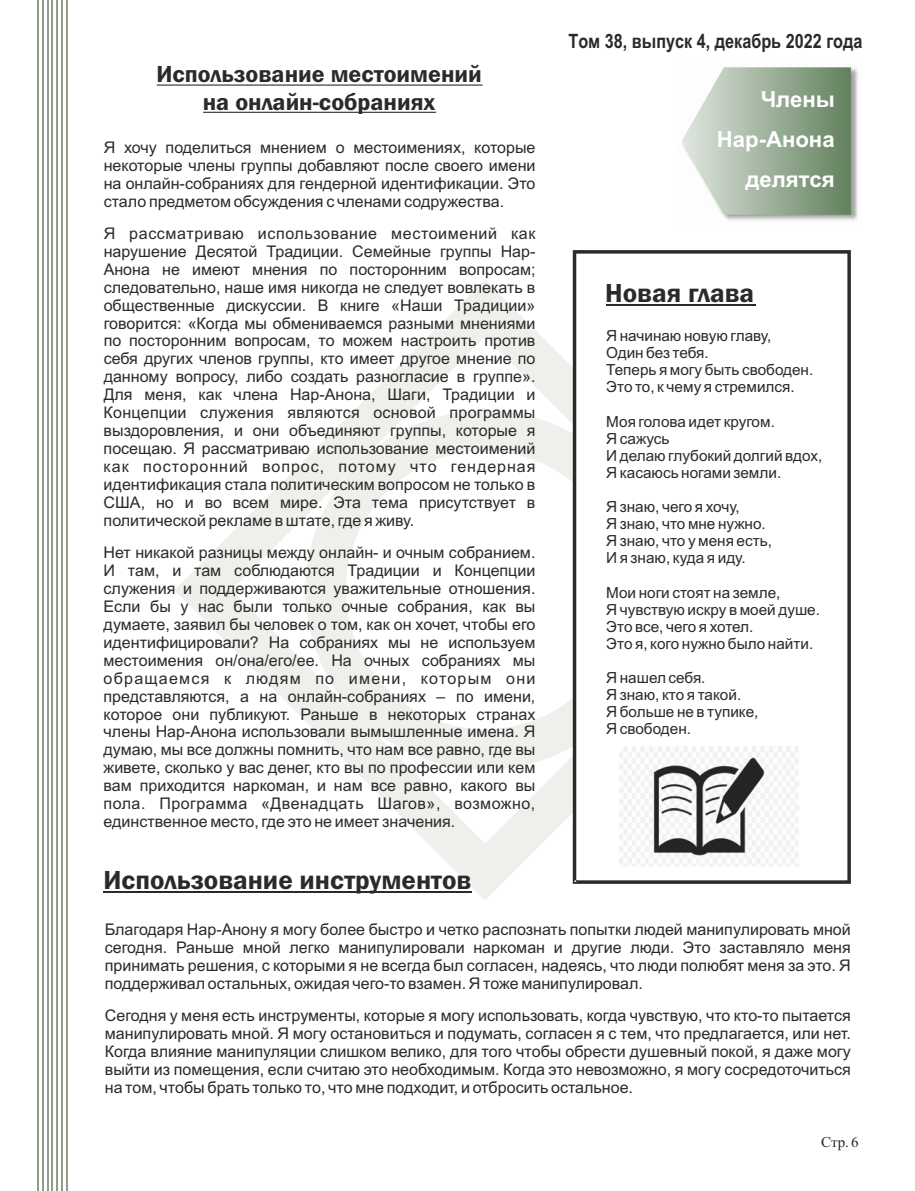
<style>
.page{position:relative;width:915px;height:1191px;background:#fff}
.page>*{position:absolute;margin:0;border:0;box-sizing:border-box;transform-origin:0 0}
.t1{font:600 27px "Franklin Gothic";color:#2b2929}
.t2{font:600 24px/27.2px "Franklin Gothic";color:#2b2929;text-align:center}
.t3{font:700 22.2px/40.2px "Arial";color:#fff;text-align:right}
.t4{font:700 19.8px "Arial Narrow";color:#2b2929}
.t5{font:16.05px/18px "Arial";color:#2b2929;text-align:justify}
.t6{font:15.3px/17.1px "Arial";color:#2b2929}
.t7{font:15px "Times New Roman";color:#2b2929}
</style>
<div class="page">
<svg style="left:174px;top:280px;width:398px;height:620px"></svg>
<hr style="left:157px;top:84px;width:325px;height:2px;background:#2b2929">
<hr style="left:203px;top:112px;width:233px;height:1px;background:#2b2929">
<hr style="left:104px;top:891px;width:368px;height:1px;background:#2b2929">
<img style="left:723px;top:67px;width:136px;height:154px">
<svg style="left:682px;top:67px;width:168px;height:148px;background:#a8b9a6"></svg>
<hr style="left:37px;top:0;width:2px;height:1191px;background:#8f9e87">
<hr style="left:42px;top:0;width:1px;height:1191px;background:#8f9e87">
<hr style="left:47px;top:0;width:1px;height:1191px;background:#8f9e87">
<hr style="left:52px;top:0;width:1px;height:1191px;background:#8f9e87">
<hr style="left:57px;top:0;width:1px;height:1191px;background:#8f9e87">
<hr style="left:61px;top:0;width:2px;height:1191px;background:#8f9e87">
<hr style="left:66px;top:0;width:2px;height:1191px;background:#8f9e87">
<svg style="left:572px;top:250px;width:278px;height:634px"></svg>
<hr style="left:606px;top:304px;width:149px;height:1px;background:#2b2929">
<h2 class="t2" style="left:156px;top:63px;width:327px">Использование местоимений на онлайн-собраниях</h2>
<p class="t5" style="left:104px;top:140px;width:433px">Я хочу поделиться мнением о местоимениях, которые некоторые члены группы добавляют после своего имени на онлайн-собраниях для гендерной идентификации. Это стало предметом обсуждения с членами содружества.</p>
<p class="t5" style="left:104px;top:226px;width:433px">Я рассматриваю использование местоимений как нарушение Десятой Традиции. Семейные группы Нар-Анона не имеют мнения по посторонним вопросам; следовательно, наше имя никогда не следует вовлекать в общественные дискуссии. В книге «Наши Традиции» говорится: «Когда мы обмениваемся разными мнениями по посторонним вопросам, то можем настроить против себя других членов группы, кто имеет другое мнение по данному вопросу, либо создать разногласие в группе».<br>Для меня, как члена Нар-Анона, Шаги, Традиции и Концепции служения являются основой программы выздоровления, и они объединяют группы, которые я посещаю. Я рассматриваю использование местоимений как посторонний вопрос, потому что гендерная идентификация стала политическим вопросом не только в США, но и во всем мире. Эта тема присутствует в политической рекламе в штате, где я живу.</p>
<p class="t5" style="left:103px;top:545px;width:433px">Нет никакой разницы между онлайн- и очным собранием.<br>И там, и там соблюдаются Традиции и Концепции служения и поддерживаются уважительные отношения.<br>Если бы у нас были только очные собрания, как вы думаете, заявил бы человек о том, как он хочет, чтобы его идентифицировали? На собраниях мы не используем местоимения он/она/его/ее. На очных собраниях мы обращаемся к людям по имени, которым они представляются, а на онлайн-собраниях – по имени, которое они публикуют. Раньше в некоторых странах члены Нар-Анона использовали вымышленные имена. Я думаю, мы все должны помнить, что нам все равно, где вы живете, сколько у вас денег, кто вы по профессии или кем вам приходится наркоман, и нам все равно, какого вы пола. Программа «Двенадцать Шагов», возможно, единственное место, где это не имеет значения.</p>
<h1 class="t1" style="left:103px;top:870px;width:369px">Использование инструментов</h1>
<p class="t4" style="left:568px;top:34px;width:295px">Том 38, выпуск 4, декабрь 2022 года</p>
<h3 class="t3" style="left:716px;top:81px;width:119px">Члены<br>Нар-Анона делятся</h3>
<h1 class="t1" style="left:605px;top:283px;width:150px">Новая глава</h1>
<p class="t6" style="left:606px;top:329px;width:208px">Я начинаю новую главу,<br>Один без тебя.<br>Теперь я могу быть свободен.<br>Это то, к чему я стремился.</p>
<p class="t6" style="left:606px;top:414px;width:217px">Моя голова идет кругом.<br>Я сажусь<br>И делаю глубокий долгий вдох,<br>Я касаюсь ногами земли.</p>
<p class="t6" style="left:606px;top:499px;width:167px">Я знаю, чего я хочу,<br>Я знаю, что мне нужно.<br>Я знаю, что у меня есть,<br>И я знаю, куда я иду.</p>
<p class="t6" style="left:606px;top:585px;width:215px">Мои ноги стоят на земле,<br>Я чувствую искру в моей душе.<br>Это все, чего я хотел.<br>Это я, кого нужно было найти.</p>
<p class="t6" style="left:606px;top:670px;width:154px">Я нашел себя.<br>Я знаю, кто я такой.<br>Я больше не в тупике,<br>Я свободен.</p>
<p class="t5" style="left:105px;top:922px;width:747px">Благодаря Нар-Анону я могу более быстро и четко распознать попытки людей манипулировать мной сегодня. Раньше мной легко манипулировали наркоман и другие люди. Это заставляло меня принимать решения, с которыми я не всегда был согласен, надеясь, что люди полюбят меня за это. Я поддерживал остальных, ожидая чего-то взамен. Я тоже манипулировал.</p>
<p class="t5" style="left:105px;top:1008px;width:747px">Сегодня у меня есть инструменты, которые я могу использовать, когда чувствую, что кто-то пытается манипулировать мной. Я могу остановиться и подумать, согласен я с тем, что предлагается, или нет.<br>Когда влияние манипуляции слишком велико, для того чтобы обрести душевный покой, я даже могу выйти из помещения, если считаю это необходимым. Когда это невозможно, я могу сосредоточиться на том, чтобы брать только то, что мне подходит, и отбросить остальное.</p>
<p class="t7" style="left:820px;top:1136px;width:39px">Стр. 6</p>
</div>
